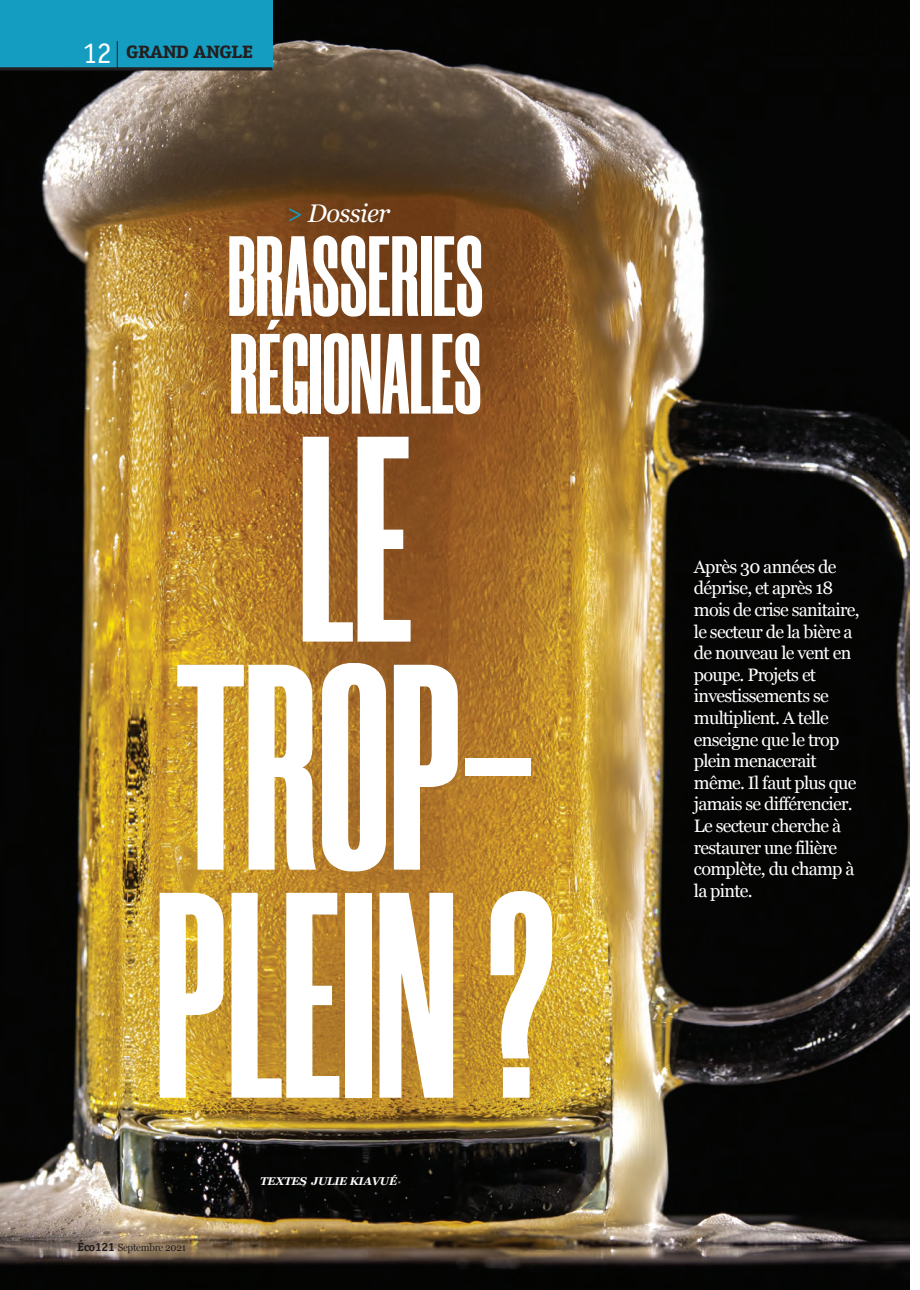
<style>
.page{position:relative;width:920px;height:1290px;background:#fff}
.page>*{position:absolute;margin:0;border:0;box-sizing:border-box;transform-origin:0 0}
.t1{font:800 293.1px/228px "Morganite";color:#fff;text-align:center}
.t2{font:800 114px/97.6px "Morganite";color:#fff}
.t3{font:italic 25.5px "Georgia";color:#fff}
.t4{font:18px/21.6px "Georgia";letter-spacing:-.04em;color:#fff}
.t5{font:700 18px "Officina Serif";letter-spacing:-.05em;color:#231f20;scale:1.2 1}
.t6{font:italic 700 11.25px "Georgia";letter-spacing:-.025em;color:#fff}
.t7{font:10.5px "Georgia";letter-spacing:-.025em;color:#231f20;scale:.95 1}
.s1{font-weight:400;font-size:30px;color:#fff}
.s2{color:#149dc1}
.s3{font-family:"Officina Serif";font-weight:700;font-size:12px}
</style>
<div class="page">
<img style="left:0;top:0;width:909px;height:1290px">
<div style="left:0;top:0;width:272px;height:69px;background:#149dc1"></div>
<svg style="left:117px;top:41px;width:1px;height:26px"></svg>
<hr style="left:0;top:67px;width:272px;height:3px;background:#231f20">
<p class="t5" style="left:83px;top:45px;width:144px"><span class="s1">12</span> GRAND ANGLE</p>
<h3 class="t3" style="left:287px;top:198px;width:105px"><span class="s2">&gt;</span> Dossier</h3>
<h2 class="t2" style="left:228px;top:239px;width:257px">BRASSERIES<br>RÉGIONALES</h2>
<h1 class="t1" style="left:156px;top:454px;width:402px">LE<br>TROP-<br>PLEIN ?</h1>
<p class="t7" style="left:77px;top:1241px;width:116px"><span class="s3">Éco121</span> Septembre 2021</p>
<p class="t6" style="left:260px;top:1174px;width:139px">TEXTES JULIE KIAVUÉ</p>
<p class="t4" style="left:694px;top:556px;width:167px">Après 30 années de déprise, et après 18 mois de crise sanitaire, le secteur de la bière a de nouveau le vent en poupe. Projets et investissements se multiplient. A telle enseigne que le trop plein menacerait même. Il faut plus que jamais se différencier.<br>Le secteur cherche à restaurer une filière complète, du champ à la pinte.</p>
</div>
